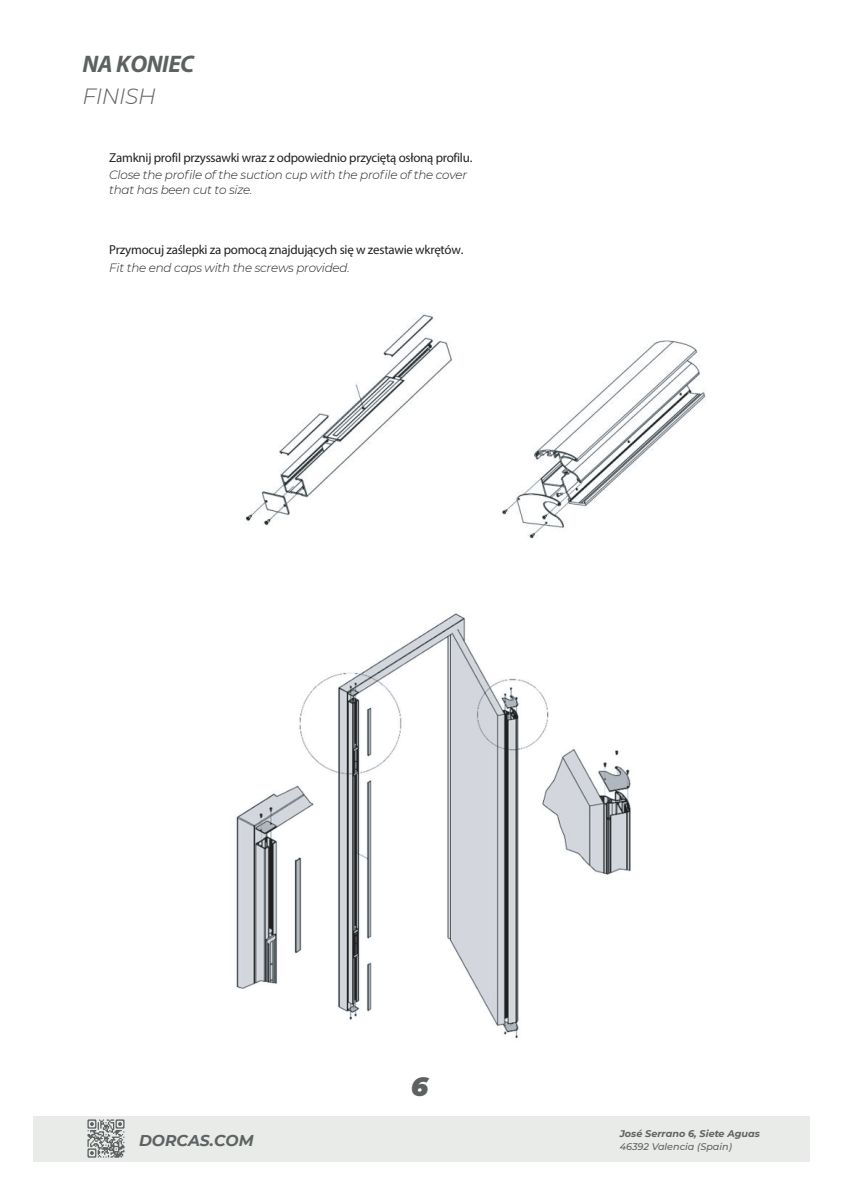
<style>
.page{position:relative;width:842px;height:1191px;background:#fff}
.page>*{position:absolute;margin:0;border:0;box-sizing:border-box;transform-origin:0 0}
.t1{font:italic 900 26px "Montserrat";color:#5d6161}
.t2{font:italic 700 24px "Myriad Pro";letter-spacing:-.02em;color:#5d6161}
.t3{font:italic 300 22px "Montserrat";letter-spacing:-.02em;color:#5d6161}
.t4{font:italic 700 15.6px "Montserrat";color:#5e6262}
.t5{font:13px "Myriad Pro";letter-spacing:-.02em;color:#231f20}
.t6{font:italic 300 12px/14.8px "Montserrat";letter-spacing:-.02em;color:#231f20}
.t7{font:italic 700 9.6px "Montserrat";color:#5e6262}
.t8{font:italic 500 9.6px "Montserrat";color:#5e6262}
</style>
<div class="page">
<div style="left:33px;top:1115px;width:776px;height:46px;background:#e8ebe8"></div>
<svg style="left:87px;top:1119px;width:38px;height:38px"></svg>
<img style="left:236px;top:613px;width:395px;height:426px">
<img style="left:245px;top:314px;width:207px;height:212px">
<img style="left:502px;top:340px;width:204px;height:199px">
<h2 class="t2" style="left:82px;top:48px;width:113px">NA KONIEC</h2>
<h3 class="t3" style="left:82px;top:81px;width:75px">FINISH</h3>
<p class="t5" style="left:109px;top:149px;width:365px">Zamknij profil przyssawki wraz z odpowiednio przyciętą osłoną profilu.</p>
<p class="t6" style="left:109px;top:167px;width:359px">Close the profile of the suction cup with the profile of the cover that has been cut to size.</p>
<p class="t5" style="left:109px;top:242px;width:356px">Przymocuj zaślepki za pomocą znajdujących się w zestawie wkrętów.</p>
<p class="t6" style="left:109px;top:259px;width:242px">Fit the end caps with the screws provided.</p>
<p class="t4" style="left:139px;top:1129px;width:116px">DORCAS.COM</p>
<h1 class="t1" style="left:411px;top:1066px;width:19px">6</h1>
<p class="t7" style="left:620px;top:1126px;width:142px">José Serrano 6, Siete Aguas</p>
<p class="t8" style="left:620px;top:1140px;width:114px">46392 Valencia (Spain)</p>
</div>
